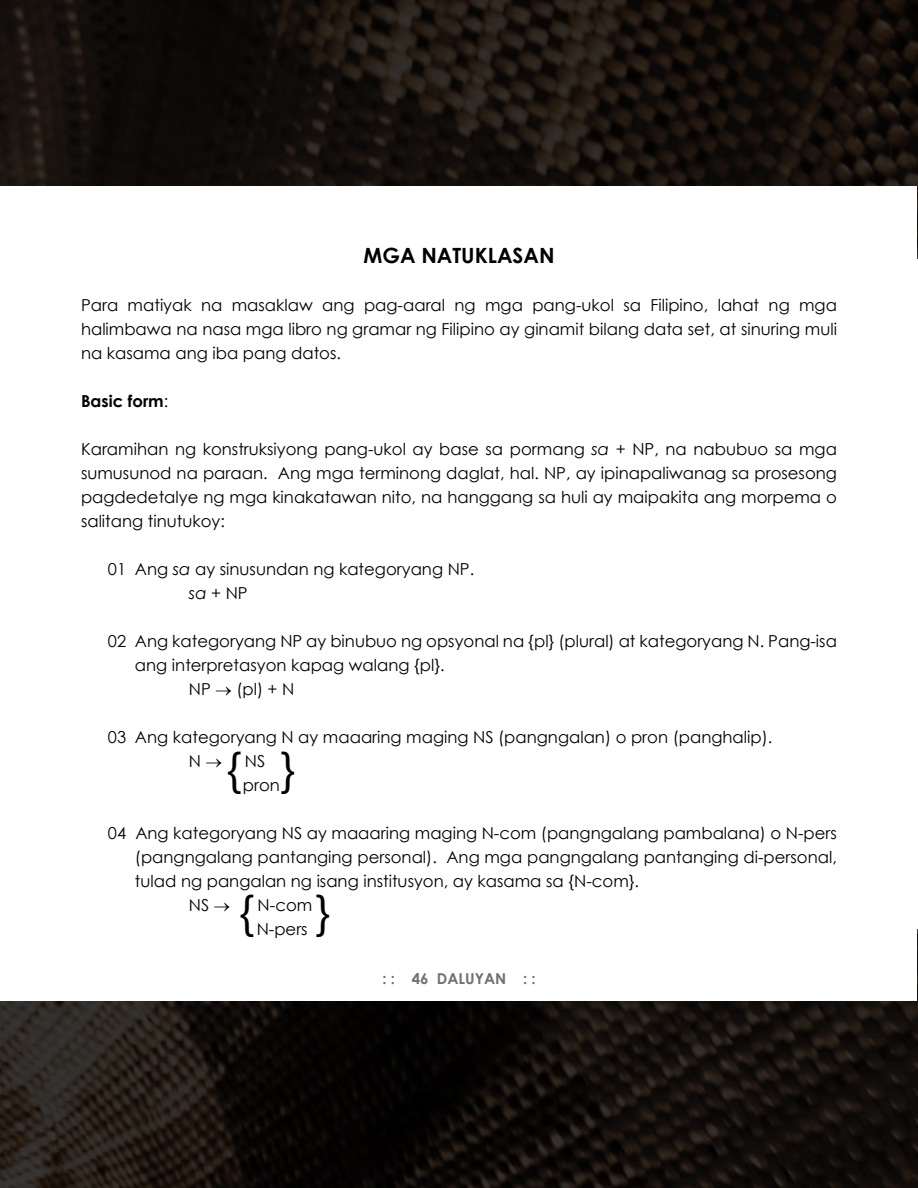
<style>
.page{position:relative;width:918px;height:1188px;background:#fff}
.page>*{position:absolute;margin:0;border:0;box-sizing:border-box;transform-origin:0 0}
.t1{font:44.55px "Century Gothic";color:#000}
.t2{font:700 21px "Century Gothic";color:#000}
.t3{font:16.5px/24px "Century Gothic";color:#000}
.t4{font:700 16.5px "Century Gothic";color:#000}
.t5{font:700 15px "Century Gothic";color:#707173}
.s1{font-weight:400}
.s2{font-style:italic}
</style>
<div class="page">
<svg style="left:0;top:929px;width:918px;height:259px"></svg>
<svg style="left:0;top:0;width:918px;height:259px;fill:#140e0b"></svg>
<div style="left:1px;top:187px;width:916px;height:814px;background:#fff"></div>
<p class="t2" style="left:363px;top:239px;width:193px">MGA NATUKLASAN</p>
<p class="t3" style="left:81px;top:292px;width:758px;text-align:justify">Para matiyak na masaklaw ang pag-aaral ng mga pang-ukol sa Filipino, lahat ng mga halimbawa na nasa mga libro ng gramar ng Filipino ay ginamit bilang data set, at sinuring muli na kasama ang iba pang datos.</p>
<p class="t4" style="left:81px;top:388px;width:89px">Basic form<span class="s1">:</span></p>
<p class="t3" style="left:81px;top:436px;width:757px;text-align:justify">Karamihan ng konstruksiyong pang-ukol ay base sa pormang <span class="s2">sa</span> + NP, na nabubuo sa mga sumusunod na paraan. Ang mga terminong daglat, hal. NP, ay ipinapaliwanag sa prosesong pagdedetalye ng mga kinakatawan nito, na hanggang sa huli ay maipakita ang morpema o salitang tinutukoy:</p>
<p class="t3" style="left:189px;top:556px;width:287px;text-indent:-81px">01 Ang <span class="s2">sa</span> ay sinusundan ng kategoryang NP. <span class="s2">sa</span> + NP</p>
<p class="t3" style="left:108px;top:628px;width:730px">02 Ang kategoryang NP ay binubuo ng opsyonal na {pl} (plural) at kategoryang N. Pang-isa</p>
<p class="t3" style="left:135px;top:652px;width:311px">ang interpretasyon kapag walang {pl}.</p>
<p class="t3" style="left:189px;top:676px;width:107px">NP → (pl) + N</p>
<p class="t3" style="left:189px;top:724px;width:585px;text-indent:-81px">03 Ang kategoryang N ay maaaring maging NS (pangngalan) o pron (panghalip).<br>N →</p>
<h1 class="t1" style="left:226px;top:738px;width:17px">{</h1>
<p class="t3" style="left:243px;top:748px;width:39px">NS pron</p>
<p class="t3" style="left:108px;top:820px;width:730px">04 Ang kategoryang NS ay maaaring maging N-com (pangngalang pambalana) o N-pers</p>
<p class="t3" style="left:135px;top:844px;width:704px">(pangngalang pantanging personal). Ang mga pangngalang pantanging di-personal,</p>
<p class="t3" style="left:135px;top:868px;width:506px">tulad ng pangalan ng isang institusyon, ay kasama sa {N-com}.</p>
<p class="t3" style="left:189px;top:892px;width:43px">NS →</p>
<p class="t3" style="left:257px;top:892px;width:57px">N-com<br>N-pers</p>
<h1 class="t1" style="left:239px;top:881px;width:17px">{</h1>
<p class="t5" style="left:382px;top:968px;width:155px">: : 46 DALUYAN : :</p>
</div>
